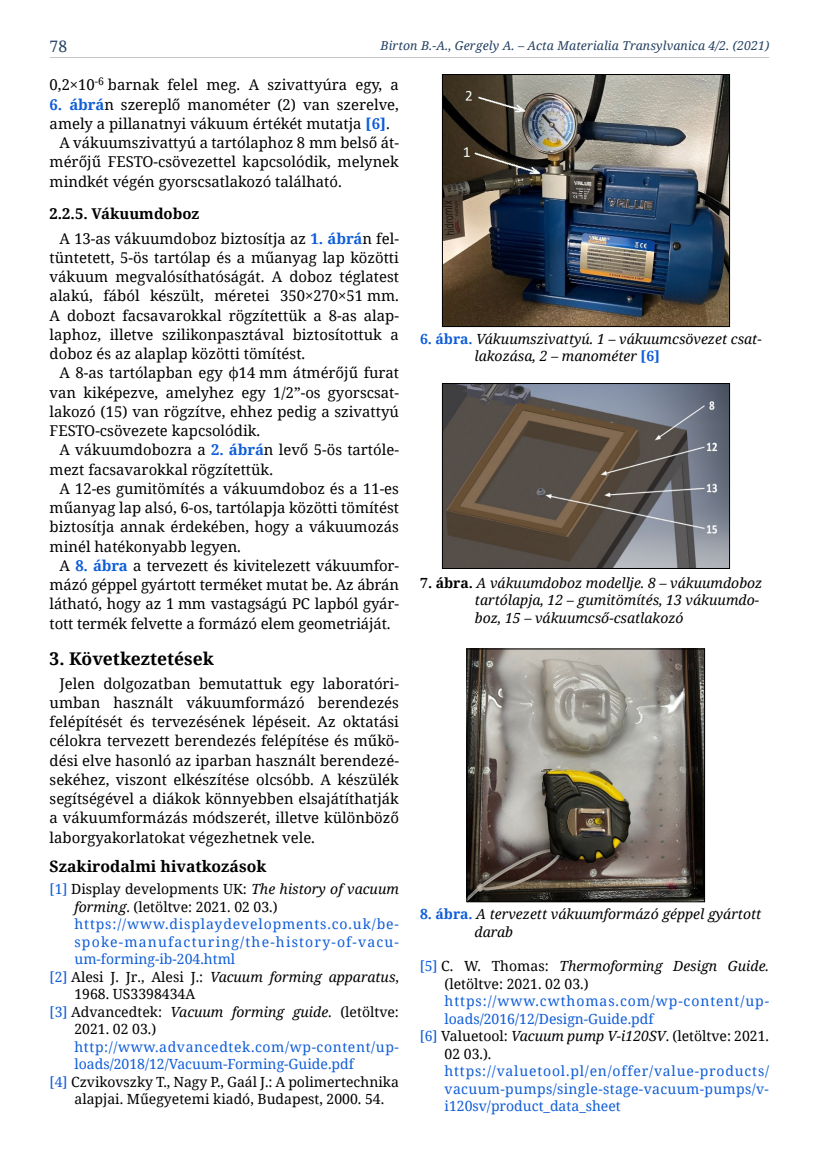
<style>
.page{position:relative;width:819px;height:1161px;background:#fff}
.page>*{position:absolute;margin:0;border:0;box-sizing:border-box;transform-origin:0 0}
.t1{font:700 17.5px "Noto Serif";color:#000}
.t2{font:700 15.75px "Noto Serif";color:#000}
.t3{font:15.75px "Noto Serif";color:#244061}
.t4{font:14.88px/19.2px "Noto Serif";color:#000;text-align:justify}
.t5{font:14px/17.5px "Noto Serif";color:#000}
.t6{font:italic 14px/17.5px "Noto Serif";color:#000}
.t7{font:14px/17.5px "Noto Serif";letter-spacing:.045em;color:#0f5dd8;text-align:justify}
.t8{font:14px "Noto Serif";color:#0f5dd8}
.t9{font:14px "Noto Serif";letter-spacing:.085em;color:#0f5dd8}
.t10{font:14px "Noto Serif";letter-spacing:.065em;color:#0f5dd8}
.t11{font:italic 12.25px "Noto Serif";letter-spacing:.01em;color:#244061}
.s1{font-weight:700;color:#0f5dd8}
.s2{font-weight:700}
.s3{color:#0f5dd8}
.s4{font-style:italic}
.s5{font-style:normal;color:#0f5dd8}
.s6{font-style:normal}
.s7{font-weight:700;font-style:normal;color:#0f5dd8}
.s8{font-weight:700;font-style:normal}
</style>
<div class="page">
<hr style="left:50px;top:57px;width:719px;height:1px;background:#c6c6c6">
<img style="left:444px;top:76px;width:283px;height:249px">
<div style="left:442px;top:74px;width:287px;height:253px;border:1px solid #000"></div>
<img style="left:444px;top:385px;width:283px;height:181px">
<div style="left:442px;top:383px;width:287px;height:185px;border:1px solid #000"></div>
<img style="left:469px;top:651px;width:233px;height:249px">
<div style="left:467px;top:649px;width:237px;height:253px;border:1px solid #000"></div>
<p class="t3" style="left:50px;top:35px;width:19px">78</p>
<p class="t11" style="left:380px;top:37px;width:390px">Birton B.-A., Gergely A. – Acta Materialia Transylvanica 4/2. (2021)</p>
<p class="t4" style="left:50px;top:75px;width:351px">0,2×10<sup>-6</sup> barnak felel meg. A szivattyúra egy, a</p>
<p class="t4" style="left:50px;top:94px;width:351px"><span class="s1">6. ábrá</span>n szereplő manométer (2) van szerelve,</p>
<p class="t4" style="left:50px;top:113px;width:342px">amely a pillanatnyi vákuum értékét mutatja <span class="s1">[6]</span>.</p>
<p class="t4" style="left:60px;top:132px;width:341px">A vákuumszivattyú a tartólaphoz 8 mm belső át-</p>
<p class="t4" style="left:50px;top:152px;width:351px">mérőjű FESTO-csövezettel kapcsolódik, melynek</p>
<p class="t4" style="left:50px;top:171px;width:293px">mindkét végén gyorscsatlakozó található.</p>
<p class="t4" style="left:60px;top:201px;width:341px;line-height:24.2px;text-indent:-10px"><span class="s2">2.2.5. Vákuumdoboz<br></span>A 13-as vákuumdoboz biztosítja az <span class="s1">1. ábrá</span>n fel-</p>
<p class="t4" style="left:50px;top:247px;width:351px">tüntetett, 5-ös tartólap és a műanyag lap közötti vákuum megvalósíthatóságát. A doboz téglatest alakú, fából készült, méretei 350×270×51 mm.<br>A dobozt facsavarokkal rögzítettük a 8-as alap&shy;laphoz, illetve szilikonpasztával biztosítottuk a doboz és az alaplap közötti tömítést.</p>
<p class="t4" style="left:50px;top:363px;width:351px;text-indent:10px">A 8-as tartólapban egy φ14 mm átmérőjű furat van kiképezve, amelyhez egy 1/2”-os gyorscsat&shy;lakozó (15) van rögzítve, ehhez pedig a szivattyú FESTO-csövezete kapcsolódik.</p>
<p class="t4" style="left:50px;top:440px;width:351px;text-indent:10px">A vákuumdobozra a <span class="s1">2. ábrá</span>n levő 5-ös tartóle&shy;mezt facsavarokkal rögzítettük.</p>
<p class="t4" style="left:50px;top:478px;width:351px;text-indent:10px">A 12-es gumitömítés a vákuumdoboz és a 11-es műanyag lap alsó, 6-os, tartólapja közötti tömítést biztosítja annak érdekében, hogy a vákuumozás minél hatékonyabb legyen.</p>
<p class="t4" style="left:50px;top:555px;width:351px;text-indent:10px">A <span class="s1">8. ábra</span> a tervezett és kivitelezett vákuumfor&shy;mázó géppel gyártott terméket mutat be. Az ábrán látható, hogy az 1 mm vastagságú PC lapból gyár&shy;tott termék felvette a formázó elem geometriáját.</p>
<p class="t1" style="left:50px;top:646px;width:166px">3. Következtetések</p>
<p class="t4" style="left:50px;top:673px;width:351px;text-indent:10px">Jelen dolgozatban bemutattuk egy laboratóri&shy;umban használt vákuumformázó berendezés felépítését és tervezésének lépéseit. Az oktatási célokra tervezett berendezés felépítése és műkö&shy;dési elve hasonló az iparban használt berendezé&shy;sekéhez, viszont elkészítése olcsóbb. A készülék segítségével a diákok könnyebben elsajátíthatják a vákuumformázás módszerét, illetve különböző laborgyakorlatokat végezhetnek vele.</p>
<p class="t2" style="left:50px;top:855px;width:218px">Szakirodalmi hivatkozások</p>
<p class="t5" style="left:50px;top:880px;width:351px"><span class="s3">[1]</span> Display developments UK: <span class="s4">The history of vacuum</span></p>
<p class="t5" style="left:74px;top:897px;width:205px"><span class="s4">forming</span>. (letöltve: 2021. 02 03.)</p>
<p class="t7" style="left:74px;top:915px;width:326px">https://www.displaydevelopments.co.uk/be-</p>
<p class="t9" style="left:74px;top:932px;width:326px">spoke-manufacturing/the-history-of-vacu-</p>
<p class="t8" style="left:74px;top:949px;width:162px">um-forming-ib-204.html</p>
<p class="t6" style="left:50px;top:967px;width:351px"><span class="s5">[2]</span> <span class="s6">Alesi J. Jr., Alesi J.:</span> Vacuum forming apparatus<span class="s6">,</span></p>
<p class="t5" style="left:74px;top:985px;width:122px">1968. US3398434A</p>
<p class="t5" style="left:50px;top:1002px;width:351px"><span class="s3">[3]</span> Advancedtek: <span class="s4">Vacuum forming guide</span>. (letöltve:</p>
<p class="t5" style="left:74px;top:1020px;width:83px">2021. 02 03.)</p>
<p class="t7" style="left:74px;top:1037px;width:326px">http://www.advancedtek.com/wp-content/up-</p>
<p class="t8" style="left:74px;top:1054px;width:281px">loads/2018/12/Vacuum-Forming-Guide.pdf</p>
<p class="t5" style="left:50px;top:1072px;width:351px"><span class="s3">[4]</span> Czvikovszky T., Nagy P., Gaál J.: A polimertechnika</p>
<p class="t5" style="left:74px;top:1090px;width:311px">alapjai. Műegyetemi kiadó, Budapest, 2000. 54.</p>
<p class="t6" style="left:474px;top:330px;width:289px;text-indent:-55px"><span class="s7">6. ábra.</span> Vákuumszivattyú. 1 – vákuumcsövezet csat&shy;lakozása, 2 – manométer <span class="s7">[6]</span></p>
<p class="t6" style="left:475px;top:573px;width:289px;text-indent:-55px"><span class="s8">7. ábra.</span> A vákuumdoboz modellje. 8 – vákuumdoboz tartólapja, 12 – gumitömítés, 13 vákuumdo&shy;boz, 15 – vákuumcső-csatlakozó</p>
<p class="t6" style="left:474px;top:905px;width:288px;text-indent:-55px"><span class="s7">8. ábra.</span> A tervezett vákuumformázó géppel gyártott darab</p>
<p class="t5" style="left:444px;top:957px;width:326px;text-indent:-25px"><span class="s3">[5]</span> C. W. Thomas: <span class="s4">Thermoforming Design Guide. </span>(letöltve: 2021. 02 03.)</p>
<p class="t10" style="left:444px;top:992px;width:326px">https://www.cwthomas.com/wp-content/up-</p>
<p class="t8" style="left:444px;top:1009px;width:210px">loads/2016/12/Design-Guide.pdf</p>
<p class="t5" style="left:419px;top:1027px;width:351px"><span class="s3">[6]</span> Valuetool: <span class="s4">Vacuum pump V-i120SV</span>. (letöltve: 2021.</p>
<p class="t5" style="left:444px;top:1044px;width:48px">02 03.).</p>
<p class="t7" style="left:444px;top:1062px;width:326px">https://valuetool.pl/en/offer/value-products/ vacuum-pumps/single-stage-vacuum-pumps/v&shy;i120sv/product_data_sheet</p>
</div>
